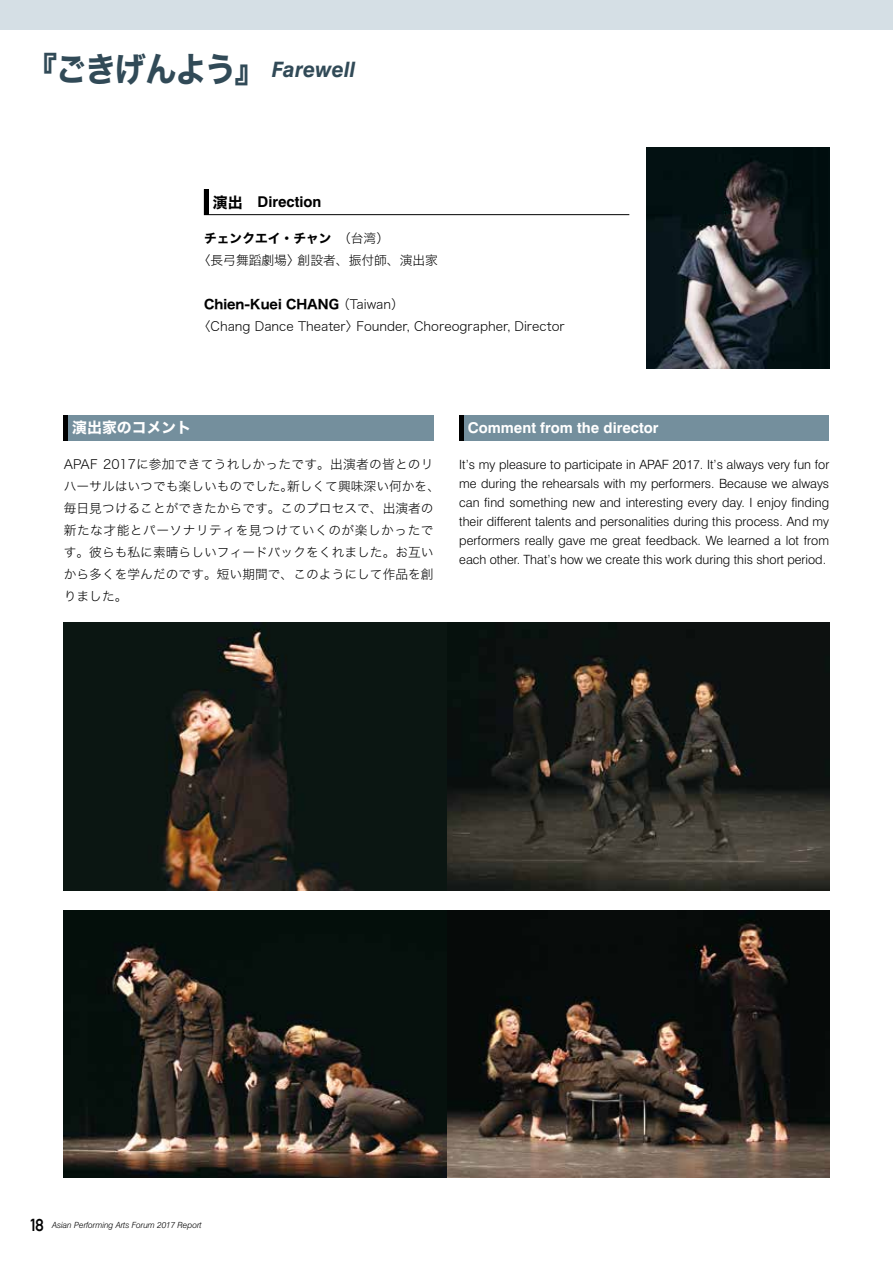
<style>
.page{position:relative;width:893px;height:1263px;background:#fff}
.page>*{position:absolute;margin:0;border:0;box-sizing:border-box;transform-origin:0 0}
.t1{font:34.05px "Hira Kaku Std N W7";letter-spacing:-.06em;color:#314a57;scale:.92 1}
.t2{font:700 14.85px "Swiss 721 BT";color:#fff}
.t3{font:700 14.85px "Swiss 721 BT";color:#000}
.t4{font:14.85px "Hira Kaku Std N W7";color:#fff}
.t5{font:300 12.75px/19.2px "Swiss 721 BT";color:#000;text-align:justify}
.t6{font:12.75px/22px "Hira Kaku Std N W2";color:#000}
.t7{font:italic 300 8.55px "Swiss 721 BT";color:#000}
.s1{font-family:"Hira Kaku Std N W7";font-weight:400}
.s2{font-family:"Hira Kaku Std N W7"}
.s3{font-family:"Alte DIN1451 Mittelschrift";font-weight:400;font-style:normal;font-size:16.95px}
</style>
<div class="page">
<div style="left:0;top:0;width:893px;height:30px;background:#d5dfe5"></div>
<div style="left:64px;top:415px;width:370px;height:26px;background:#748f9d"></div>
<hr style="left:64px;top:415px;width:4px;height:26px;background:#000">
<div style="left:459px;top:415px;width:370px;height:26px;background:#748f9d"></div>
<hr style="left:459px;top:415px;width:4px;height:26px;background:#000">
<img style="left:646px;top:147px;width:183px;height:221px">
<svg style="left:209px;top:214px;width:421px;height:1px"></svg>
<div style="left:204px;top:189px;width:5px;height:26px;background:#000"></div>
<img style="left:64px;top:910px;width:765px;height:268px">
<img style="left:64px;top:623px;width:765px;height:267px">
<p class="t1" style="left:26px;top:43px;width:360px">『ごきげんよう』 <sup>Farewell</sup></p>
<p class="t3" style="left:213px;top:193px;width:110px"><span class="s1">演出　</span>Direction</p>
<p class="t6" style="left:198px;top:227px;width:242px;text-indent:6px"><span class="s2">チェンクエイ・チャン</span>　（台湾）<br>〈長弓舞蹈劇場〉創設者、振付師、演出家</p>
<p class="t6" style="left:198px;top:293px;width:368px;text-indent:6px"><span class="s2">Chien-Kuei CHANG</span> （Taiwan）<br>〈Chang Dance Theater〉Founder, Choreographer, Director</p>
<p class="t4" style="left:72px;top:416px;width:121px">演出家のコメント</p>
<p class="t2" style="left:468px;top:419px;width:192px">Comment from the director</p>
<p class="t6" style="left:64px;top:453px;width:378px">APAF 2017に参加できてうれしかったです。出演者の皆とのリハーサルはいつでも楽しいものでした。新しくて興味深い何かを、毎日見つけることができたからです。このプロセスで、出演者の新たな才能とパーソナリティを見つけていくのが楽しかったです。彼らも私に素晴らしいフィードバックをくれました。お互いから多くを学んだのです。短い期間で、このようにして作品を創りました。</p>
<p class="t5" style="left:459px;top:454px;width:371px">It’s my pleasure to participate in APAF 2017. It’s always very fun for me during the rehearsals with my performers. Because we always can find something new and interesting every day. I enjoy finding their different talents and personalities during this process. And my performers really gave me great feedback. We learned a lot from each other. That’s how we create this work during this short period.</p>
<p class="t7" style="left:30px;top:1219px;width:173px"><span class="s3">18</span> Asian Performing Arts Forum 2017 Report</p>
</div>
